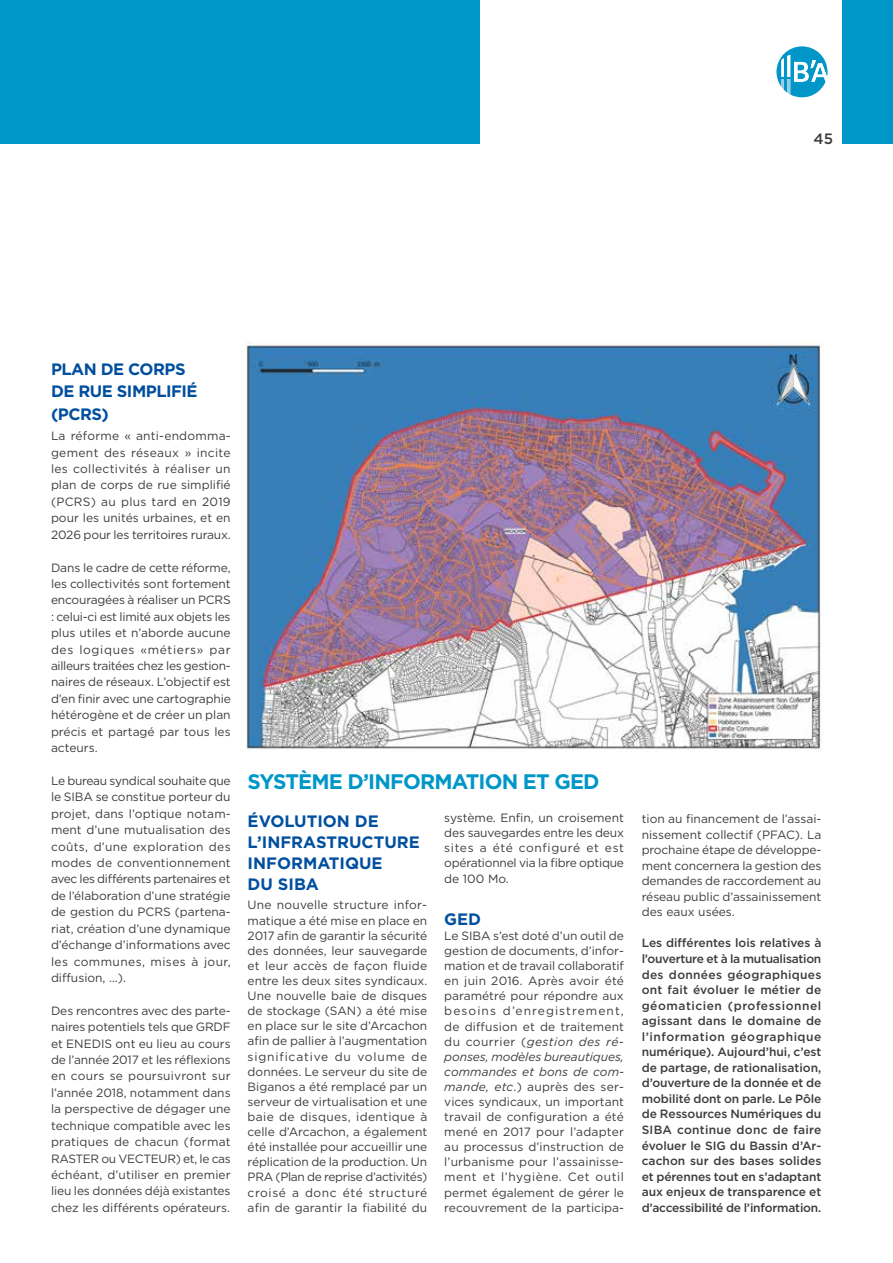
<style>
.page{position:relative;width:893px;height:1263px;background:#fff}
.page>*{position:absolute;margin:0;border:0;box-sizing:border-box;transform-origin:0 0}
.t1{font:700 21px "Gotham";letter-spacing:-.04em;color:#0097c8}
.t2{font:700 16.5px/21.1px "Gotham";color:#004f9f}
.t3{font:700 16.5px/22.4px "Gotham";letter-spacing:-.03em;color:#004f9f}
.t4{font:500 15px "Gotham";color:#3c3c3b}
.t5{font:12px/15.1px "Gotham";color:#3c3c3b;text-align:justify}
.t6{font:500 12px/15.6px "Gotham";letter-spacing:-.015em;color:#3c3c3b;text-align:justify}
.s1{font-style:italic}
</style>
<div class="page">
<div style="left:0;top:0;width:479px;height:144px;background:#0097c8"></div>
<div style="left:842px;top:0;width:51px;height:144px;background:#0097c8"></div>
<svg style="left:776px;top:46px;width:51px;height:51px"></svg>
<img style="left:245px;top:341px;width:579px;height:410px">
<p class="t4" style="left:813px;top:128px;width:21px">45</p>
<h2 class="t3" style="left:51px;top:358px;width:148px">PLAN DE CORPS<br>DE RUE SIMPLIFIÉ (PCRS)</h2>
<p class="t5" style="left:51px;top:427px;width:181px;line-height:16.4px">La réforme « anti-endomma&shy;gement des réseaux » incite les collectivités à réaliser un plan de corps de rue simplifié (PCRS) au plus tard en 2019 pour les unités urbaines, et en 2026 pour les territoires ruraux.</p>
<p class="t5" style="left:51px;top:559px;width:181px;line-height:16.4px">Dans le cadre de cette réforme, les collectivités sont fortement encouragées à réaliser un PCRS : celui-ci est limité aux objets les plus utiles et n’aborde aucune des logiques «métiers» par ailleurs traitées chez les gestion&shy;naires de réseaux. L’objectif est d’en finir avec une cartographie hétérogène et de créer un plan précis et partagé par tous les acteurs.</p>
<p class="t5" style="left:51px;top:772px;width:181px;line-height:16.4px">Le bureau syndical souhaite que le SIBA se constitue porteur du projet, dans l’optique notam&shy;ment d’une mutualisation des coûts, d’une exploration des modes de conventionnement avec les différents partenaires et de l’élaboration d’une stratégie de gestion du PCRS (partena&shy;riat, création d’une dynamique d’échange d’informations avec les communes, mises à jour, diffusion, …).</p>
<p class="t5" style="left:51px;top:1002px;width:181px;line-height:16.4px">Des rencontres avec des parte&shy;naires potentiels tels que GRDF et ENEDIS ont eu lieu au cours de l’année 2017 et les réflexions en cours se poursuivront sur l’année 2018, notamment dans la perspective de dégager une technique compatible avec les pratiques de chacun (format RASTER ou VECTEUR) et, le cas échéant, d’utiliser en premier lieu les données déjà existantes chez les différents opérateurs.</p>
<h1 class="t1" style="left:248px;top:767px;width:353px">SYSTÈME D’INFORMATION ET GED</h1>
<h2 class="t2" style="left:248px;top:810px;width:174px">ÉVOLUTION DE<br>L’INFRASTRUCTURE<br>INFORMATIQUE<br>DU SIBA</h2>
<p class="t5" style="left:248px;top:897px;width:181px">Une nouvelle structure infor&shy;matique a été mise en place en 2017 afin de garantir la sécurité des données, leur sauvegarde et leur accès de façon fluide entre les deux sites syndicaux.<br>Une nouvelle baie de disques de stockage (SAN) a été mise en place sur le site d’Arcachon afin de pallier à l’augmentation significative du volume de données. Le serveur du site de Biganos a été remplacé par un serveur de virtualisation et une baie de disques, identique à celle d’Arcachon, a également été installée pour accueillir une réplication de la production. Un PRA (Plan de reprise d’activités) croisé a donc été structuré afin de garantir la fiabilité du</p>
<p class="t5" style="left:444px;top:810px;width:181px">système. Enfin, un croisement des sauvegardes entre les deux sites a été configuré et est opérationnel via la fibre optique de 100 Mo.</p>
<h2 class="t2" style="left:444px;top:908px;width:38px">GED</h2>
<p class="t5" style="left:444px;top:928px;width:181px">Le SIBA s’est doté d’un outil de gestion de documents, d’infor&shy;mation et de travail collaboratif en juin 2016. Après avoir été paramétré pour répondre aux besoins d’enregistrement, de diffusion et de traitement du courrier (<span class="s1">gestion des ré&shy;ponses, modèles bureautiques, commandes et bons de com&shy;mande, etc</span>.) auprès des ser&shy;vices syndicaux, un important travail de configuration a été mené en 2017 pour l’adapter au processus d’instruction de l’urbanisme pour l’assainisse&shy;ment et l’hygiène. Cet outil permet également de gérer le recouvrement de la participa-</p>
<p class="t5" style="left:642px;top:811px;width:181px;line-height:15.6px">tion au financement de l’assai&shy;nissement collectif (PFAC). La prochaine étape de développe&shy;ment concernera la gestion des demandes de raccordement au réseau public d’assainissement des eaux usées.</p>
<p class="t6" style="left:642px;top:935px;width:181px">Les différentes lois relatives à l’ouverture et à la mutualisation des données géographiques ont fait évoluer le métier de géomaticien (professionnel agissant dans le domaine de l’information géographique numérique). Aujourd’hui, c’est de partage, de rationalisation, d’ouverture de la donnée et de mobilité dont on parle. Le Pôle de Ressources Numériques du SIBA continue donc de faire évoluer le SIG du Bassin d’Ar&shy;cachon sur des bases solides et pérennes tout en s’adaptant aux enjeux de transparence et d’accessibilité de l’information.</p>
</div>
